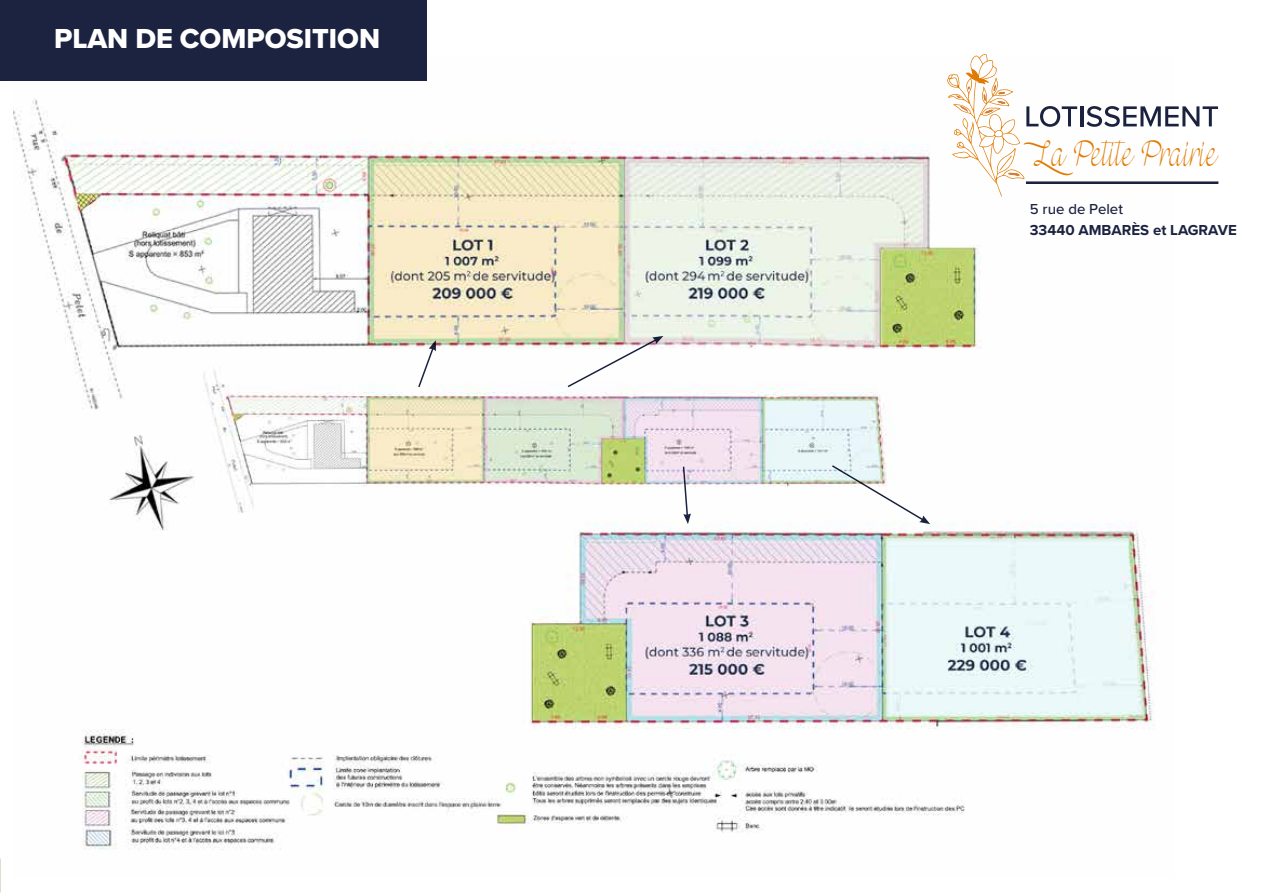
<style>
.page{position:relative;width:1263px;height:893px;background:#fff}
.page>*{position:absolute;margin:0;border:0;box-sizing:border-box;transform-origin:0 0}
.t1{font:37.2px "Mf Wedding Bells";color:#e17a00}
.t2{font:28.5px "Proxima Nova Extrabld";color:#fff}
.t3{font:700 15px "Proxima Nova";color:#1c2340}
.t4{font:500 15px "Proxima Nova";color:#1c2340}
</style>
<div class="page">
<img style="left:13px;top:55px;width:1142px;height:795px">
<div style="left:0;top:0;width:426px;height:81px;background:#1c2340"></div>
<svg style="left:417px;top:340px;width:19px;height:49px"></svg>
<svg style="left:566px;top:336px;width:97px;height:53px"></svg>
<svg style="left:682px;top:465px;width:9px;height:59px"></svg>
<svg style="left:830px;top:464px;width:100px;height:60px"></svg>
<div style="left:1026px;top:181px;width:192px;height:3px;border:1px solid #1a2240"></div>
<hr style="left:1080px;top:106px;width:3px;height:20px;background:#1a2240">
<svg style="left:1086px;top:106px;width:132px;height:21px"></svg>
<svg style="left:947px;top:54px;width:130px;height:143px"></svg>
<h2 class="t2" style="left:54px;top:18px;width:328px">PLAN DE COMPOSITION</h2>
<h1 class="t1" style="left:1023px;top:132px;width:195px">La Petite Prairie</h1>
<p class="t4" style="left:1030px;top:198px;width:95px">5 rue de Pelet</p>
<p class="t3" style="left:1030px;top:219px;width:208px">33440 AMBARÈS et LAGRAVE</p>
</div>
